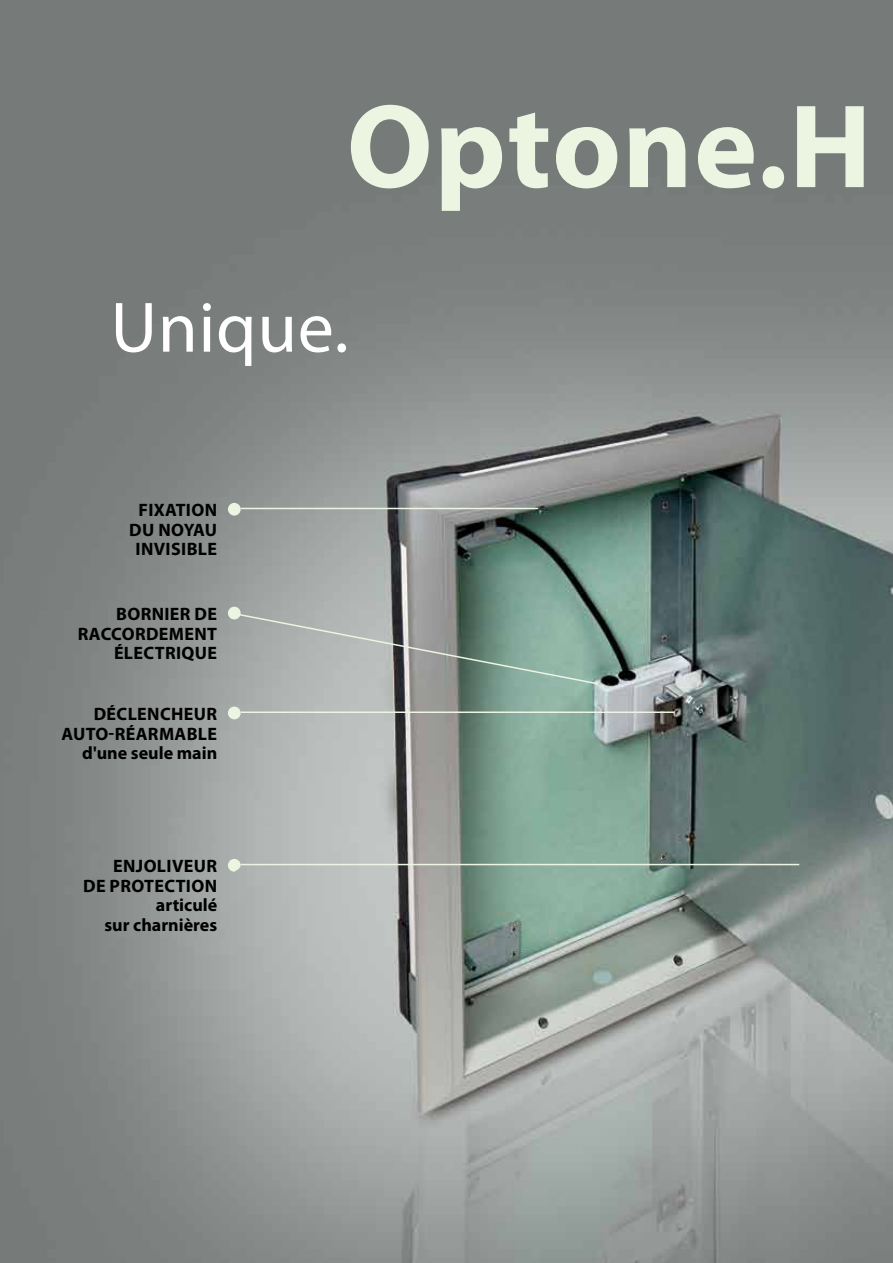
<style>
.page{position:relative;width:893px;height:1263px;background:#fff}
.page>*{position:absolute;margin:0;border:0;box-sizing:border-box;transform-origin:0 0}
.t1{font:700 120px "Myriad Pro";letter-spacing:.01em;color:#ecf4e2}
.t2{font:72px "Myriad Pro";letter-spacing:.01em;color:#fff}
.t3{font:700 18px/19.5px "Myriad Pro";letter-spacing:.02em;color:#000;text-align:right}
.t4{font:700 18px "Myriad Pro";color:#000}
</style>
<div class="page">
<img style="left:0;top:0;width:893px;height:1263px">
<hr style="left:241px;top:711px;width:433px;height:2px;background:#ecf4e2">
<div style="left:228px;top:707px;width:13px;height:12px;background:#ecf4e2;border-radius:50%"></div>
<hr style="left:241px;top:508px;width:297px;height:1px;background:#ecf4e2">
<div style="left:228px;top:503px;width:13px;height:13px;background:#ecf4e2;border-radius:50%"></div>
<svg style="left:237px;top:613px;width:363px;height:72px"></svg>
<div style="left:228px;top:607px;width:13px;height:12px;background:#ecf4e2;border-radius:50%"></div>
<hr style="left:241px;top:864px;width:558px;height:1px;background:#ecf4e2">
<div style="left:228px;top:859px;width:13px;height:13px;background:#ecf4e2;border-radius:50%"></div>
<h1 class="t1" style="left:347px;top:68px;width:526px">OPTONE.H</h1>
<h2 class="t2" style="left:111px;top:283px;width:240px">Unique.</h2>
<p class="t3" style="left:129px;top:500px;width:89px;text-align:center">FIXATION<br>DU NOYAU<br>INVISIBLE</p>
<p class="t3" style="left:116px;top:604px;width:102px">BORNIER DE</p>
<p class="t3" style="left:78px;top:623px;width:35px">RACCO</p>
<p class="t3" style="left:114px;top:623px;width:105px">RDEMENT<br>ÉLECTRIQUE</p>
<p class="t3" style="left:94px;top:704px;width:66px">DÉCLENCH</p>
<p class="t3" style="left:61px;top:704px;width:157px">EUR<br>AUTO-RÉARMABLE<br>D'UNE SEULE MAIN</p>
<p class="t3" style="left:113px;top:856px;width:105px">ENJOLIVEUR</p>
<p class="t3" style="left:83px;top:875px;width:122px">DE PROTECTION</p>
<p class="t3" style="left:156px;top:895px;width:63px">ARTICULÉ</p>
<p class="t4" style="left:104px;top:913px;width:114px">SUR CHARNIÈRES</p>
</div>
